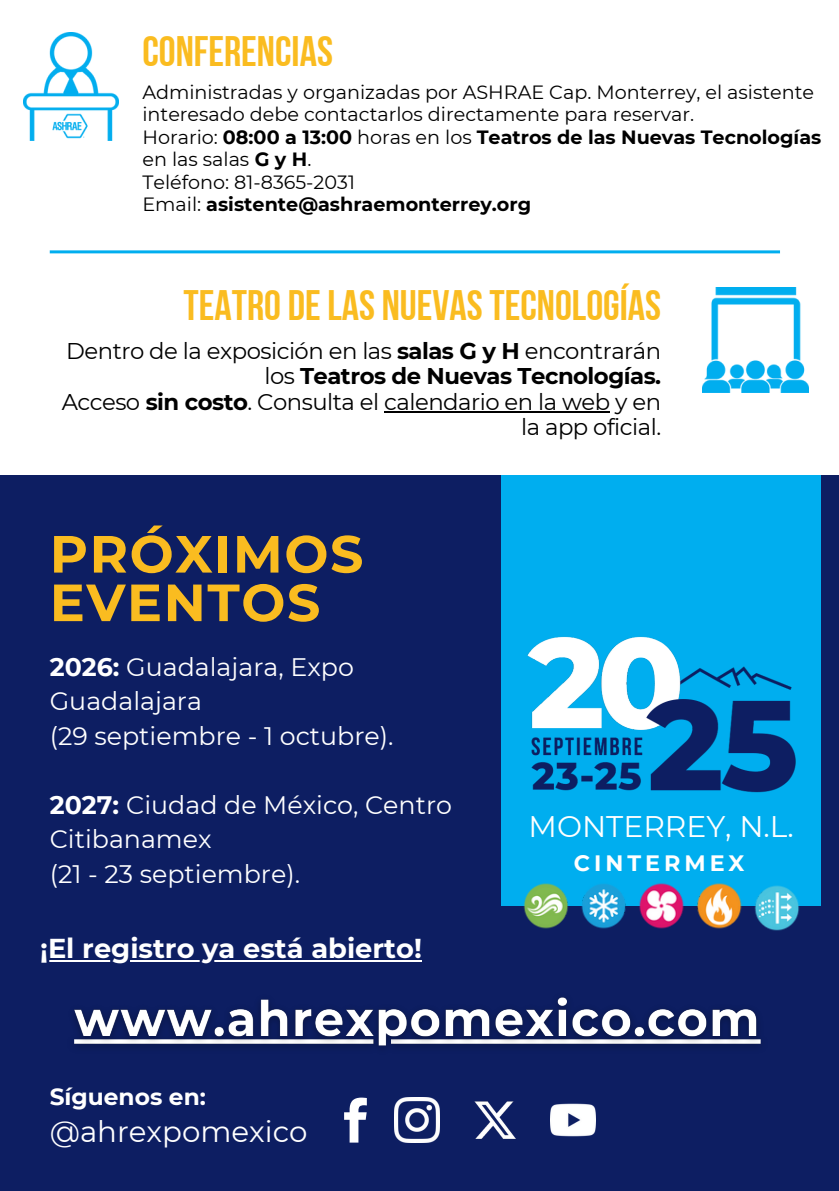
<style>
.page{position:relative;width:839px;height:1191px;background:#fff}
.page>*{position:absolute;margin:0;border:0;box-sizing:border-box;transform-origin:0 0}
.t1{font:700 52.2px/48.6px "Montserrat";letter-spacing:.03em;color:#fabc20}
.t2{font:42.6px "Bebas Neue Cyrillic";color:#fabc20}
.t3{font:29.8px "Montserrat";color:#fff}
.t4{font:29.2px "Montserrat";color:#fff}
.t5{font:700 27.2px "Montserrat";color:#fff}
.t6{font:25.2px/34.4px "Montserrat";color:#fff}
.t7{font:700 23.2px "Montserrat";color:#fff}
.t8{font:22.8px/25.6px "Montserrat";letter-spacing:-.02em;color:#000;text-align:right}
.t9{font:700 22.2px "Montserrat";letter-spacing:.18em;color:#fff}
.t10{font:19.2px/22.4px "Montserrat";color:#000}
.t11{font:700 19.2px/22.4px "Montserrat";color:#000}
.s1{font-weight:400}
.s2{font-weight:700}
</style>
<div class="page">
<img style="left:702px;top:287px;width:106px;height:105px">
<img style="left:24px;top:32px;width:94px;height:108px">
<hr style="left:50px;top:250px;width:730px;height:3px;background:#00aeef">
<div style="left:0;top:475px;width:838px;height:716px;background:#0d1e62"></div>
<div style="left:501px;top:475px;width:319px;height:431px;background:#00aeef"></div>
<img style="left:527px;top:636px;width:269px;height:157px">
<img style="left:523px;top:883px;width:276px;height:48px">
<svg style="left:344px;top:1098px;width:22px;height:45px"></svg>
<img style="left:394px;top:1098px;width:45px;height:45px">
<img style="left:474px;top:1101px;width:42px;height:38px">
<img style="left:550px;top:1103px;width:45px;height:34px">
<hr style="left:384px;top:411px;width:225px;height:2px;background:#000">
<hr style="left:40px;top:960px;width:382px;height:1px;background:#fff">
<img style="left:74px;top:997px;width:687px;height:51px">
<p class="t2" style="left:142px;top:34px;width:192px">CONFERENCIAS</p>
<p class="t10" style="left:142px;top:81px;width:673px">Administradas y organizadas por ASHRAE Cap. Monterrey, el asistente interesado debe contactarlos directamente para reservar.</p>
<p class="t11" style="left:142px;top:126px;width:680px"><span class="s1">Horario:</span> 08:00 a 13:00 <span class="s1">horas en los</span> Teatros de las Nuevas Tecnologías <span class="s1">en las salas</span> G y H<span class="s1">.</span></p>
<p class="t10" style="left:142px;top:171px;width:214px">Teléfono: 81-8365-2031</p>
<h4 class="t11" style="left:142px;top:193px;width:390px"><span class="s1">Email:</span> asistente@ashraemonterrey.org</h4>
<h3 class="t2" style="left:183px;top:288px;width:479px">TEATRO DELAS NUEVASTECNOLOGÍAS</h3>
<p class="t8" style="left:66px;top:338px;width:596px">Dentro de la exposición en las <span class="s2">salas G y H</span> encontrarán los <span class="s2">Teatros de Nuevas Tecnologías.</span></p>
<p class="t8" style="left:62px;top:389px;width:601px">Acceso <span class="s2">sin costo</span>. Consulta el calendario en la web y en la app oficial.</p>
<p class="t1" style="left:50px;top:530px;width:315px">PRÓXIMOS<br>EVENTOS</p>
<p class="t6" style="left:50px;top:649px;width:305px"><span class="s2">2026:</span> Guadalajara, Expo<br>Guadalajara</p>
<p class="t6" style="left:50px;top:718px;width:345px">(29 septiembre - 1 octubre).</p>
<h1 class="t6" style="left:50px;top:787px;width:404px"><span class="s2">2027:</span> Ciudad de México, Centro<br>Citibanamex</h1>
<p class="t6" style="left:50px;top:856px;width:252px">(21 - 23 septiembre).</p>
<h6 class="t5" style="left:40px;top:932px;width:383px">¡El registro ya está abierto!</h6>
<p class="t7" style="left:50px;top:1082px;width:158px">Síguenos en:</p>
<p class="t4" style="left:50px;top:1114px;width:259px">@ahrexpomexico</p>
<p class="t3" style="left:528px;top:808px;width:266px">MONTERREY, N.L.</p>
<p class="t9" style="left:574px;top:850px;width:172px">CINTERMEX</p>
</div>
